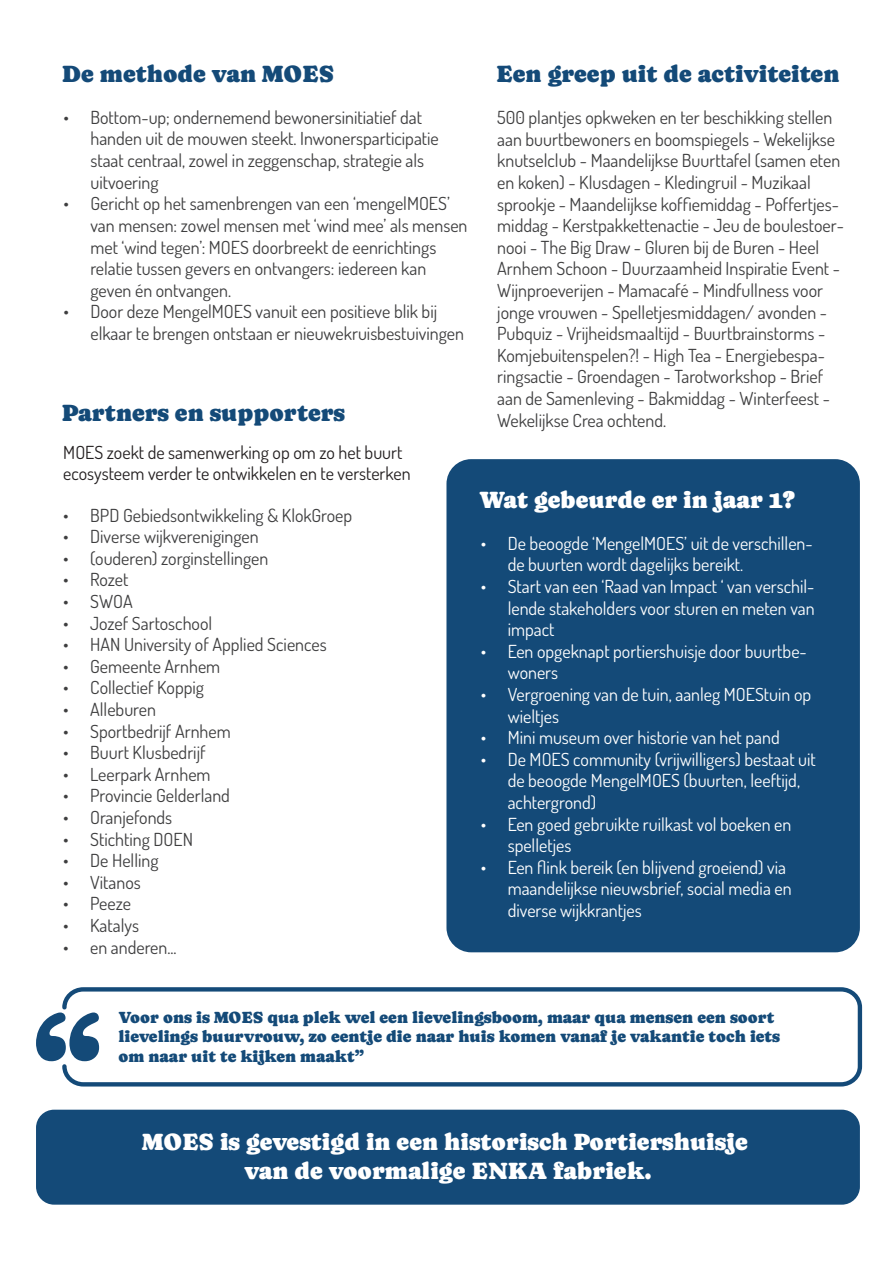
<style>
.page{position:relative;width:893px;height:1263px;background:#fff}
.page>*{position:absolute;margin:0;border:0;box-sizing:border-box;transform-origin:0 0}
.t1{font:24px/28.8px "Caprasimo";color:#fff;text-align:center}
.t2{font:24px "Caprasimo";color:#144a78}
.t3{font:18px/21.6px "Dosis";color:#3e3e3f}
.t4{font:18px/21.6px "Dosis";color:#fff}
.t5{font:18px/21.6px "Dosis";color:#231f20}
.t6{font:16.5px/19.8px "Caprasimo";color:#144a78}
</style>
<div class="page">
<div style="left:446px;top:459px;width:414px;height:493px;background:#144a78;border-radius:25px"></div>
<div style="left:62px;top:987px;width:800px;height:99px;border:4px solid #144a78;border-radius:18px"></div>
<div style="left:36px;top:1110px;width:824px;height:95px;background:#144a78;border-radius:18px"></div>
<svg style="left:36px;top:1012px;width:63px;height:49px"></svg>
<h1 class="t2" style="left:62px;top:60px;width:274px">De methode van MOES</h1>
<p class="t3" style="left:90px;top:106px;width:350px;text-indent:-27px">• Bottom-up; ondernemend bewonersinitiatief dat handen uit de mouwen steekt. Inwonersparticipatie staat centraal, zowel in zeggenschap, strategie als uitvoering</p>
<p class="t3" style="left:90px;top:192px;width:379px;text-indent:-27px">• Gericht op het samenbrengen van een ‘mengelMOES’ van mensen: zowel mensen met ‘wind mee’ als mensen met ‘wind tegen’: MOES doorbreekt de eenrichtings relatie tussen gevers en ontvangers: iedereen kan geven én ontvangen.</p>
<p class="t3" style="left:90px;top:300px;width:375px;text-indent:-27px">• Door deze MengelMOES vanuit een positieve blik bij elkaar te brengen ontstaan er nieuwekruisbestuivingen</p>
<h1 class="t2" style="left:62px;top:398px;width:284px">Partners en supporters</h1>
<p class="t5" style="left:63px;top:440px;width:349px">MOES zoekt de samenwerking op om zo het buurt ecosysteem verder te ontwikkelen en te versterken</p>
<p class="t3" style="left:63px;top:503px;width:290px">• BPD Gebiedsontwikkeling &amp; KlokGroep</p>
<p class="t3" style="left:63px;top:525px;width:197px">• Diverse wijkverenigingen</p>
<p class="t3" style="left:63px;top:546px;width:207px">• (ouderen) zorginstellingen</p>
<p class="t3" style="left:63px;top:568px;width:67px">• Rozet</p>
<p class="t3" style="left:63px;top:590px;width:71px">• SWOA</p>
<p class="t3" style="left:63px;top:611px;width:150px">• Jozef Sartoschool</p>
<p class="t3" style="left:63px;top:633px;width:265px">• HAN University of Applied Sciences</p>
<p class="t3" style="left:63px;top:654px;width:159px">• Gemeente Arnhem</p>
<p class="t3" style="left:63px;top:676px;width:142px">• Collectief Koppig</p>
<p class="t3" style="left:63px;top:698px;width:94px">• Alleburen</p>
<p class="t3" style="left:63px;top:719px;width:169px">• Sportbedrijf Arnhem</p>
<p class="t3" style="left:63px;top:741px;width:144px">• Buurt Klusbedrijf</p>
<p class="t3" style="left:63px;top:762px;width:149px">• Leerpark Arnhem</p>
<p class="t3" style="left:63px;top:784px;width:168px">• Provincie Gelderland</p>
<p class="t3" style="left:63px;top:806px;width:111px">• Oranjefonds</p>
<p class="t3" style="left:63px;top:827px;width:131px">• Stichting DOEN</p>
<p class="t3" style="left:63px;top:849px;width:97px">• De Helling</p>
<p class="t3" style="left:63px;top:870px;width:79px">• Vitanos</p>
<p class="t3" style="left:63px;top:892px;width:69px">• Peeze</p>
<p class="t3" style="left:63px;top:914px;width:77px">• Katalys</p>
<p class="t3" style="left:63px;top:935px;width:115px">• en anderen...</p>
<h1 class="t2" style="left:496px;top:60px;width:345px">Een greep uit de activiteiten</h1>
<p class="t3" style="left:497px;top:106px;width:348px">500 plantjes opkweken en ter beschikking stellen aan buurtbewoners en boomspiegels - Wekelijkse knutselclub - Maandelijkse Buurttafel (samen eten en koken) - Klusdagen - Kledingruil - Muzikaal sprookje - Maandelijkse koffiemiddag - Poffertjes&shy;middag - Kerstpakkettenactie - Jeu de boulestoer&shy;nooi - The Big Draw - Gluren bij de Buren - Heel Arnhem Schoon - Duurzaamheid Inspiratie Event - Wijnproeverijen - Mamacafé - Mindfullness voor jonge vrouwen - Spelletjesmiddagen/ avonden - Pubquiz - Vrijheidsmaaltijd - Buurtbrainstorms - Komjebuitenspelen?! - High Tea - Energiebespa&shy;ringsactie - Groendagen - Tarotworkshop - Brief aan de Samenleving - Bakmiddag - Winterfeest - Wekelijkse Crea ochtend.</p>
<h1 class="t1" style="left:480px;top:485px;width:317px">Wat gebeurde er in jaar 1?</h1>
<p class="t4" style="left:508px;top:531px;width:306px;text-indent:-27px">• De beoogde ‘MengelMOES’ uit de verschillen&shy;de buurten wordt dagelijks bereikt.</p>
<p class="t4" style="left:508px;top:575px;width:308px;text-align:justify;text-indent:-27px">• Start van een ‘Raad van Impact ‘ van verschil&shy;lende stakeholders voor sturen en meten van impact</p>
<p class="t4" style="left:508px;top:639px;width:301px;text-indent:-27px">• Een opgeknapt portiershuisje door buurtbe&shy;woners</p>
<p class="t4" style="left:508px;top:683px;width:305px;text-indent:-27px">• Vergroening van de tuin, aanleg MOEStuin op wieltjes</p>
<p class="t4" style="left:481px;top:726px;width:301px">• Mini museum over historie van het pand</p>
<p class="t4" style="left:508px;top:747px;width:310px;text-indent:-27px">• De MOES community (vrijwilligers) bestaat uit de beoogde MengelMOES (buurten, leeftijd, achtergrond)</p>
<p class="t4" style="left:508px;top:812px;width:285px;text-indent:-27px">• Een goed gebruikte ruilkast vol boeken en spelletjes</p>
<p class="t4" style="left:508px;top:855px;width:285px;text-indent:-27px">• Een flink bereik (en blijvend groeiend) via maandelijkse nieuwsbrief, social media en diverse wijkkrantjes</p>
<p class="t6" style="left:119px;top:1007px;width:663px">Voor ons is MOES qua plek wel een lievelingsboom, maar qua mensen een soort lievelings buurvrouw, zo eentje die naar huis komen vanaf je vakantie toch iets om naar uit te kijken maakt”</p>
<h1 class="t1" style="left:142px;top:1127px;width:607px">MOES is gevestigd in een historisch Portiershuisje van de voormalige ENKA fabriek.</h1>
</div>
